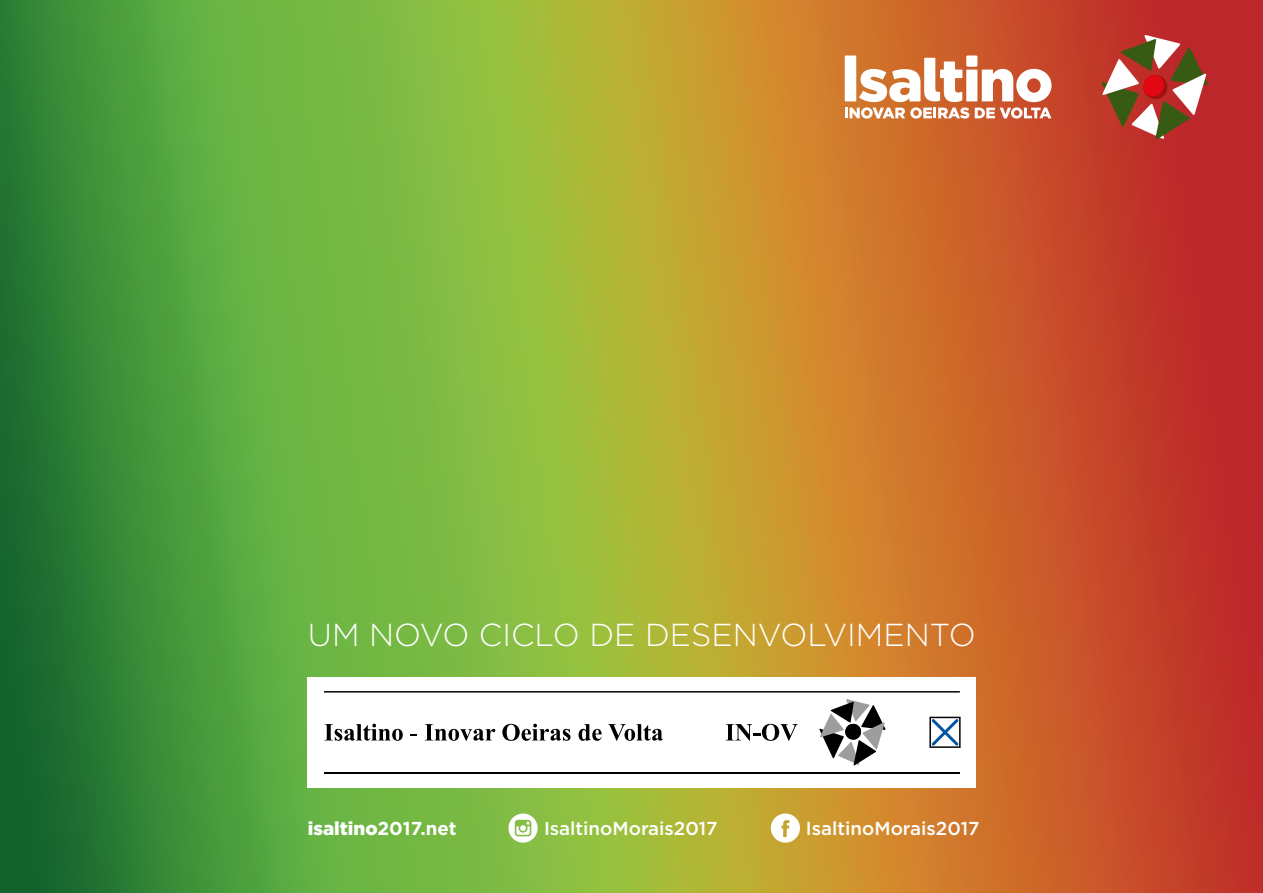
<style>
.page{position:relative;width:1263px;height:893px;background:#fff}
.page>*{position:absolute;margin:0;border:0;box-sizing:border-box;transform-origin:0 0}
.t1{font:300 31.8px "Gotham HTF";color:#fff}
.t2{font:500 18.75px "Gotham HTF";color:#fff}
.t3{font:900 18.75px "Gotham HTF";color:#fff}
.s1{font-weight:700}
</style>
<div class="page">
<img style="left:0;top:0;width:1263px;height:893px">
<svg style="left:771px;top:813px;width:29px;height:30px"></svg>
<svg style="left:508px;top:813px;width:30px;height:30px"></svg>
<div style="left:308px;top:677px;width:668px;height:111px;background:#fff"></div>
<hr style="left:324px;top:772px;width:636px;height:1px;background:#000">
<hr style="left:324px;top:691px;width:636px;height:2px;background:#000">
<svg style="left:324px;top:724px;width:79px;height:17px"></svg>
<svg style="left:411px;top:734px;width:6px;height:2px"></svg>
<svg style="left:425px;top:724px;width:70px;height:17px"></svg>
<svg style="left:502px;top:724px;width:68px;height:17px"></svg>
<svg style="left:578px;top:724px;width:24px;height:17px"></svg>
<svg style="left:608px;top:724px;width:55px;height:17px"></svg>
<svg style="left:726px;top:724px;width:72px;height:17px"></svg>
<svg style="left:929px;top:717px;width:31px;height:31px"></svg>
<svg style="left:819px;top:699px;width:66px;height:66px"></svg>
<svg style="left:845px;top:55px;width:206px;height:64px"></svg>
<svg style="left:1101px;top:35px;width:107px;height:105px"></svg>
<h1 class="t1" style="left:308px;top:617px;width:669px">UM NOVO CICLO DE DESENVOLVIMENTO</h1>
<p class="t3" style="left:308px;top:817px;width:150px">isaltino<span class="s1">2017.net</span></p>
<p class="t2" style="left:544px;top:817px;width:175px">IsaltinoMorais2017</p>
<p class="t2" style="left:806px;top:817px;width:175px">IsaltinoMorais2017</p>
</div>
